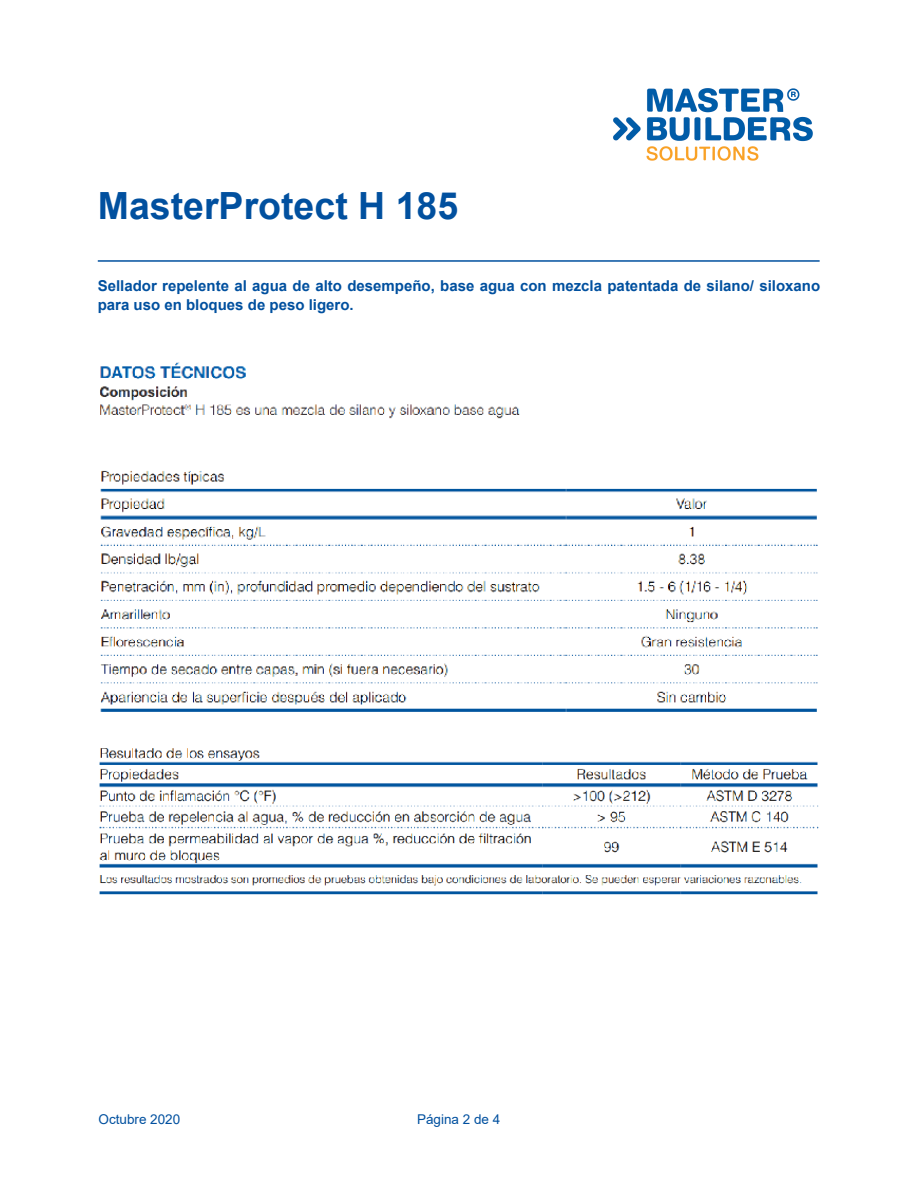
<style>
.page{position:relative;width:918px;height:1188px;background:#fff}
.page>*{position:absolute;margin:0;border:0;box-sizing:border-box;transform-origin:0 0}
.t1{font:700 37.5px "Arial";color:#01509f}
.t2{font:700 15px/18.8px "Arial";color:#01509f}
.t3{font:13.5px "Arial";color:#01509f}
</style>
<div class="page">
<hr style="left:98px;top:260px;width:722px;height:2px;background:#01509f">
<img style="left:613px;top:88px;width:200px;height:73px">
<img style="left:100px;top:362px;width:718px;height:350px">
<img style="left:99px;top:748px;width:720px;height:147px">
<h1 class="t1" style="left:98px;top:179px;width:362px">MasterProtect H 185</h1>
<p class="t2" style="left:98px;top:277px;width:724px">Sellador repelente al agua de alto desempeño, base agua con mezcla patentada de silano/ siloxano para uso en bloques de peso ligero.</p>
<p class="t3" style="left:99px;top:1110px;width:83px">Octubre 2020</p>
<p class="t3" style="left:417px;top:1110px;width:85px">Página 2 de 4</p>
</div>
